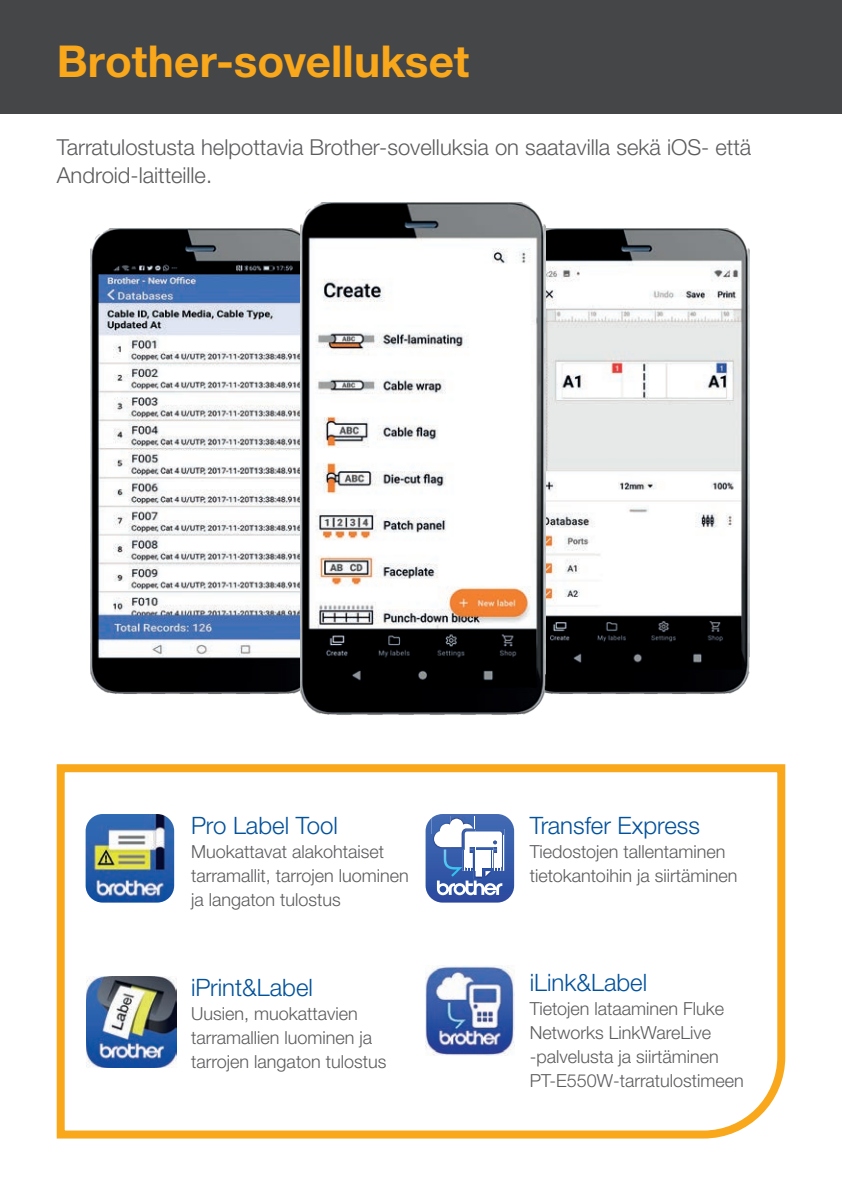
<style>
.page{position:relative;width:842px;height:1191px;background:#fff}
.page>*{position:absolute;margin:0;border:0;box-sizing:border-box;transform-origin:0 0}
.t1{font:700 44px "Helvetica Neue LTW1 G";color:#f9a71b}
.t2{font:300 24px "Helvetica Neue LTW1 G";color:#01519b}
.t3{font:300 22px/28px "Helvetica Neue LTW1 G";color:#5c5c5f}
.t4{font:300 18px/24px "Helvetica Neue LTW1 G";color:#5c5c5f}
</style>
<div class="page">
<div style="left:0;top:0;width:842px;height:113px;background:#454647"></div>
<img style="left:546px;top:229px;width:203px;height:465px">
<svg style="left:56px;top:764px;width:730px;height:375px"></svg>
<img style="left:91px;top:229px;width:209px;height:465px">
<img style="left:300px;top:202px;width:246px;height:513px">
<img style="left:86px;top:977px;width:90px;height:90px">
<img style="left:442px;top:902px;width:56px;height:1px">
<svg style="left:426px;top:814px;width:88px;height:88px"></svg>
<h1 class="t1" style="left:57px;top:34px;width:414px">Brother-sovellukset</h1>
<p class="t3" style="left:57px;top:133px;width:696px">Tarratulostusta helpottavia Brother-sovelluksia on saatavilla sekä iOS- että<br>Android-laitteille.</p>
<h2 class="t2" style="left:191px;top:811px;width:148px">Pro Label Tool</h2>
<p class="t4" style="left:191px;top:839px;width:219px">Muokattavat alakohtaiset tarramallit, tarrojen luominen ja langaton tulostus</p>
<h2 class="t2" style="left:191px;top:973px;width:123px">iPrint&amp;Label</h2>
<p class="t4" style="left:191px;top:1001px;width:197px">Uusien, muokattavien tarramallien luominen ja tarrojen langaton tulostus</p>
<h2 class="t2" style="left:530px;top:811px;width:172px">Transfer Express</h2>
<p class="t4" style="left:530px;top:839px;width:209px">Tiedostojen tallentaminen tietokantoihin ja siirtäminen</p>
<h2 class="t2" style="left:530px;top:967px;width:119px">iLink&amp;Label</h2>
<p class="t4" style="left:530px;top:996px;width:215px">Tietojen lataaminen Fluke<br>Networks LinkWareLive -palvelusta ja siirtäminen<br>PT-E550W-tarratulostimeen</p>
</div>
